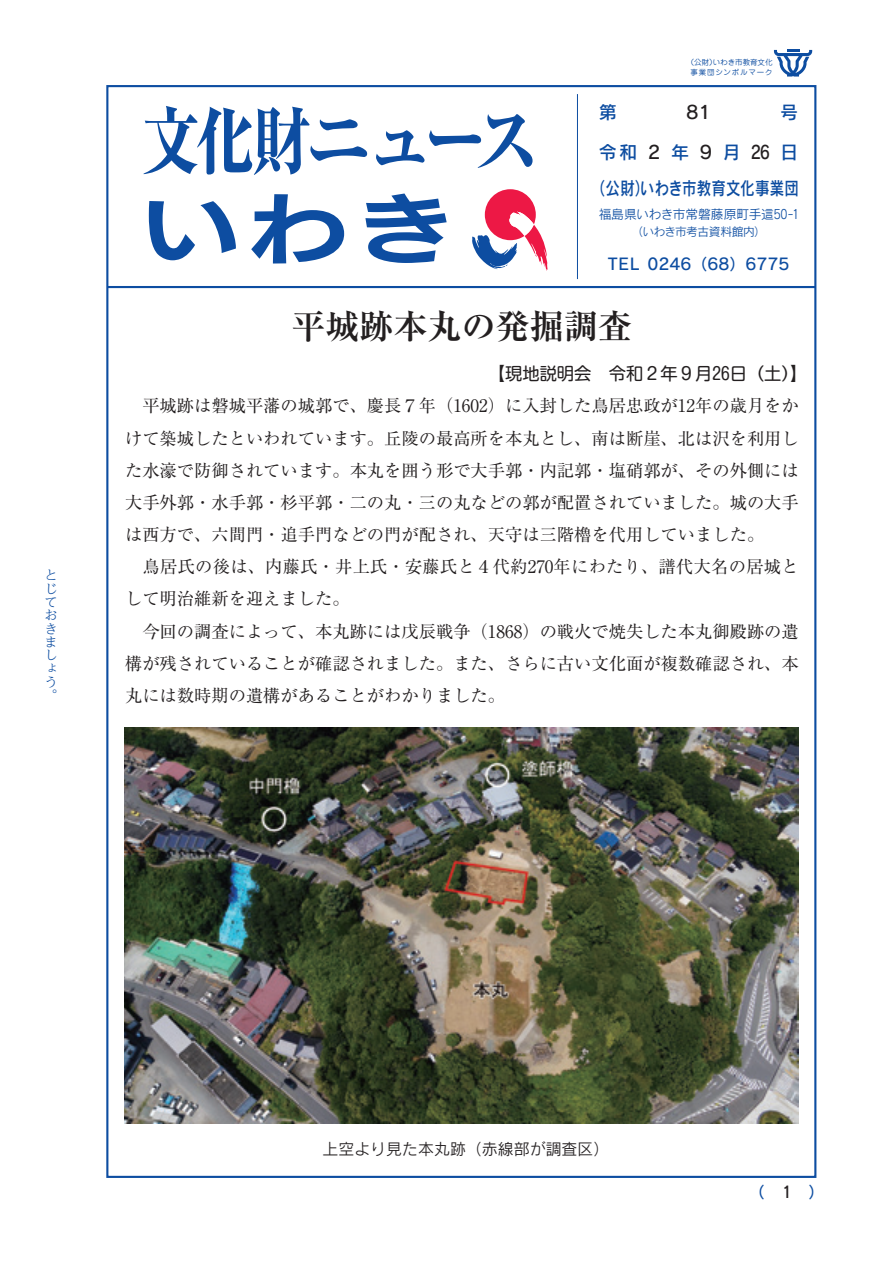
<style>
.page{position:relative;width:893px;height:1263px;background:#fff}
.page>*{position:absolute;margin:0;border:0;box-sizing:border-box;transform-origin:0 0}
.t1{font:76.5px "New Rodin Pro B";color:#0d4da1;scale:1.3 1}
.t2{font:800 74.4px "Ryumin Pr 6 N";letter-spacing:-.1em;color:#0d4da1;scale:.8 1}
.大見出し{font:700 34.05px "Ryumin Pr 6";color:#231f20}
.t3{font:18px "Rodin Pro DB";letter-spacing:.02em;color:#0d4da1;scale:.8 1}
.t4{font:18px "Rodin Pro DB";letter-spacing:.59em;color:#0d4da1}
.t5{font:18px "Rodin Pro DB";letter-spacing:.02em;color:#0d4da1}
.t6{font:18px "Rodin Pro DB";color:#231f20}
.本文{font:17.25px/32.1px "Ryumin Pr 6";color:#231f20;text-align:justify}
.日時{font:17.25px "Shin M Go Pr 6";color:#231f20}
.キャプション{font:15.9px "Rodin Pro M";color:#231f20}
.t7{font:15.9px "Rodin Pro DB";color:#0d4da1}
.t8{font:300 13.35px/13.4px "UD Reimin Pro";color:#0d4da1}
.t9{font:12.75px "Rodin Pro M";letter-spacing:-.015em;color:#0d4da1}
.t10{font:11.7px "Rodin Pro M";letter-spacing:-.035em;color:#0d4da1}
.t11{font:7.5px/9.6px "Jun 201 Pro";letter-spacing:.11em;color:#0d4da1;text-align:center}
.s1{color:#231f20}
</style>
<div class="page">
<img style="left:125px;top:728px;width:673px;height:396px">
<svg style="left:774px;top:49px;width:38px;height:28px"></svg>
<svg style="left:472px;top:189px;width:75px;height:82px"></svg>
<hr style="left:577px;top:94px;width:1px;height:185px;background:#0d4da1">
<hr style="left:107px;top:286px;width:708px;height:2px;background:#0d4da1">
<p class="t8" style="left:44px;top:568px;width:14px">とじておきましょう。</p>
<p class="t2" style="left:141px;top:83px;width:501px">文化財ニュース</p>
<p class="t1" style="left:141px;top:163px;width:243px">いわき</p>
<p class="t11" style="left:687px;top:57px;width:87px">（公財）いわき市教育文化事業団シンボルマーク</p>
<p class="t5" style="left:599px;top:100px;width:20px">第</p>
<p class="t6" style="left:686px;top:100px;width:26px">81</p>
<p class="t5" style="left:780px;top:100px;width:20px">号</p>
<p class="t4" style="left:599px;top:140px;width:201px">令和<span class="s1">2</span>年<span class="s1">9</span>月<span class="s1">26</span>日</p>
<p class="t3" style="left:591px;top:176px;width:261px">（公財）いわき市教育文化事業団</p>
<p class="t9" style="left:599px;top:206px;width:202px">福島県いわき市常磐藤原町手這50-1</p>
<p class="t10" style="left:631px;top:224px;width:136px">（いわき市考古資料館内）</p>
<p class="t7" style="left:605px;top:253px;width:186px">ＴＥＬ 0246（68）6775</p>
<p class="大見出し" style="left:292px;top:299px;width:342px">平城跡本丸の発掘調査</p>
<p class="日時" style="left:488px;top:360px;width:321px">【現地説明会　令和２年９月26日（土）】</p>
<p class="本文" style="left:125px;top:389px;width:675px;text-indent:17px">平城跡は磐城平藩の城郭で、慶長７年（1602）に入封した鳥居忠政が12年の歳月をかけて築城したといわれています。丘陵の最高所を本丸とし、南は断崖、北は沢を利用した水濠で防御されています。本丸を囲う形で大手郭・内記郭・塩硝郭が、その外側には大手外郭・水手郭・杉平郭・二の丸・三の丸などの郭が配置されていました。城の大手は西方で、六間門・追手門などの門が配され、天守は三階櫓を代用していました。</p>
<p class="本文" style="left:125px;top:550px;width:675px">　鳥居氏の後は、内藤氏・井上氏・安藤氏と４代約270年にわたり、譜代大名の居城として明治維新を迎えました。</p>
<p class="本文" style="left:125px;top:614px;width:675px">　今回の調査によって、本丸跡には戊辰戦争（1868）の戦火で焼失した本丸御殿跡の遺構が残されていることが確認されました。また、さらに古い文化面が複数確認され、本丸には数時期の遺構があることがわかりました。</p>
<p class="キャプション" style="left:322px;top:1138px;width:289px">上空より見た本丸跡（赤線部が調査区）</p>
<p class="t7" style="left:749px;top:1182px;width:77px">（<span class="s1">1</span>）</p>
</div>
